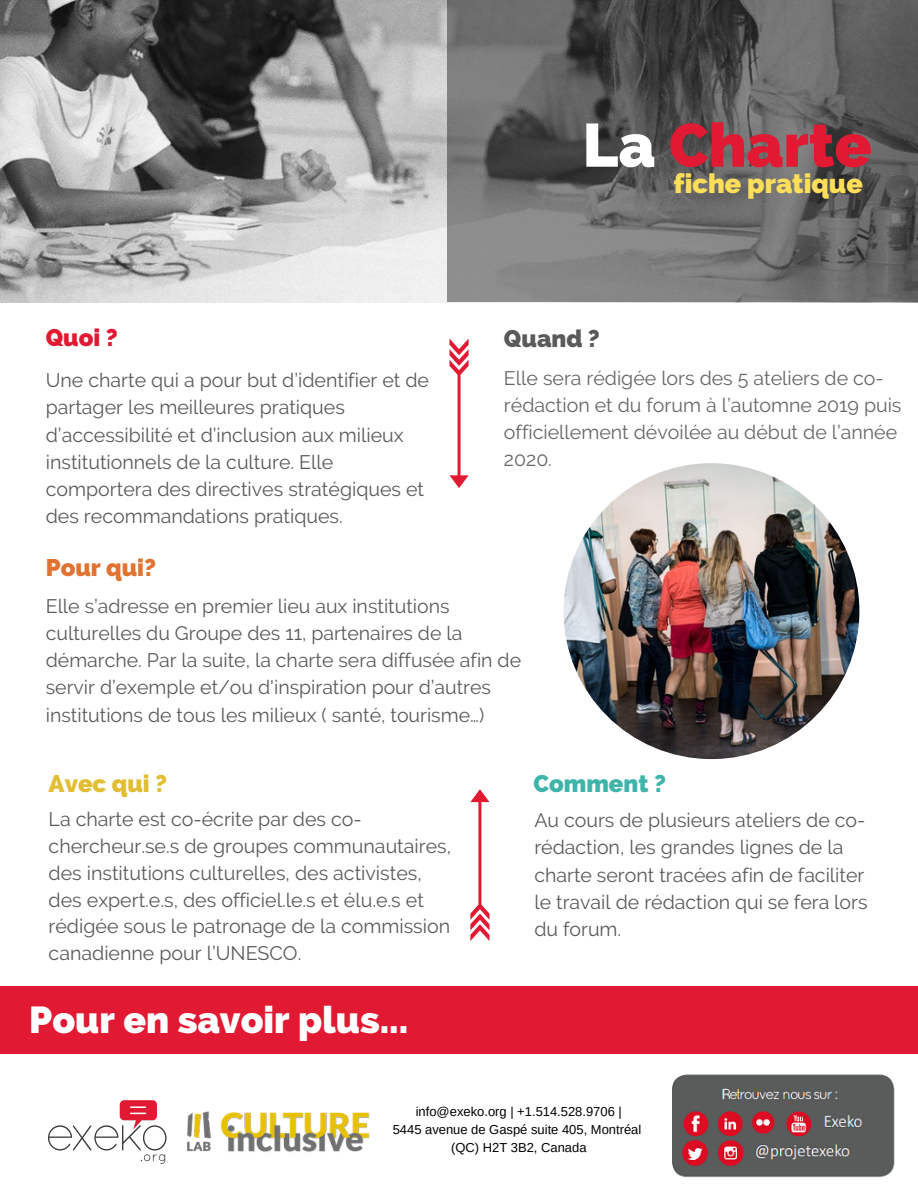
<style>
.page{position:relative;width:918px;height:1188px;background:#fff}
.page>*{position:absolute;margin:0;border:0;box-sizing:border-box;transform-origin:0 0}
.t1{font:800 60.9px "Raleway";color:#e11932}
.t2{font:800 37.35px "Raleway";color:#fff}
.t3{font:800 27px "Raleway";color:#ffde59}
.t4{font:800 24px "Raleway";color:#e17332}
.t5{font:800 24px "Raleway";color:#e1be32}
.t6{font:800 24px "Raleway";color:#3fb4a9}
.t7{font:800 24px "Raleway";color:#5a5a5a}
.t8{font:800 24px "Raleway";color:#e11932}
.t9{font:19.65px/26.8px "Raleway";color:#5a5a5a}
.t10{font:19.5px/27.2px "Raleway";color:#5a5a5a}
.t11{font:19.5px/26.8px "Raleway";color:#666}
.t12{font:12.9px/17.9px "Arimo";color:#000;text-align:center}
.s1{color:#fff}
</style>
<div class="page">
<img style="left:49px;top:1100px;width:113px;height:64px">
<img style="left:0;top:0;width:918px;height:303px">
<svg style="left:447px;top:0;width:471px;height:302px;background:#656565"></svg>
<img style="left:564px;top:463px;width:295px;height:296px;border-radius:50%">
<svg style="left:449px;top:339px;width:20px;height:149px"></svg>
<svg style="left:470px;top:789px;width:20px;height:152px"></svg>
<img style="left:672px;top:1074px;width:223px;height:104px">
<div style="left:0;top:986px;width:918px;height:68px;background:#e11932"></div>
<img style="left:162px;top:1111px;width:208px;height:53px">
<h1 class="t1" style="left:583px;top:109px;width:291px"><span class="s1">La</span> Charte</h1>
<p class="t8" style="left:46px;top:324px;width:73px">Quoi ?</p>
<p class="t9" style="left:46px;top:366px;width:385px;line-height:27.3px">Une charte qui a pour but d’identifier et de partager les meilleures pratiques d’accessibilité et d’inclusion aux milieux institutionnels de la culture. Elle comportera des directives stratégiques et des recommandations pratiques.</p>
<h3 class="t3" style="left:674px;top:168px;width:191px">fiche pratique</h3>
<p class="t7" style="left:504px;top:324px;width:97px">Quand ?</p>
<p class="t11" style="left:504px;top:365px;width:399px">Elle sera rédigée lors des 5 ateliers de co&shy;rédaction et du forum à l’automne 2019 puis officiellement dévoilée au début de l’année 2020.</p>
<p class="t4" style="left:46px;top:554px;width:112px">Pour qui?</p>
<p class="t10" style="left:46px;top:592px;width:477px">Elle s’adresse en premier lieu aux institutions culturelles du Groupe des 11, partenaires de la démarche. Par la suite, la charte sera diffusée afin de servir d’exemple et/ou d'inspiration pour d’autres institutions de tous les milieux ( santé, tourisme…)</p>
<p class="t5" style="left:49px;top:769px;width:120px">Avec qui ?</p>
<p class="t9" style="left:49px;top:806px;width:404px">La charte est co-écrite par des co&shy;chercheur.se.s de groupes communautaires, des institutions culturelles, des activistes, des expert.e.s, des officiel.le.s et élu.e.s et rédigée sous le patronage de la commission canadienne pour l’UNESCO.</p>
<h2 class="t2" style="left:29px;top:998px;width:380px">Pour en savoir plus...</h2>
<p class="t6" style="left:533px;top:769px;width:134px">Comment ?</p>
<p class="t10" style="left:534px;top:807px;width:335px">Au cours de plusieurs ateliers de co&shy;rédaction, les grandes lignes de la charte seront tracées afin de faciliter le travail de rédaction qui se fera lors du forum.</p>
<p class="t12" style="left:393px;top:1103px;width:250px">info@exeko.org | +1.514.528.9706 |<br>5445 avenue de Gaspé suite 405, Montréal (QC) H2T 3B2, Canada</p>
</div>
